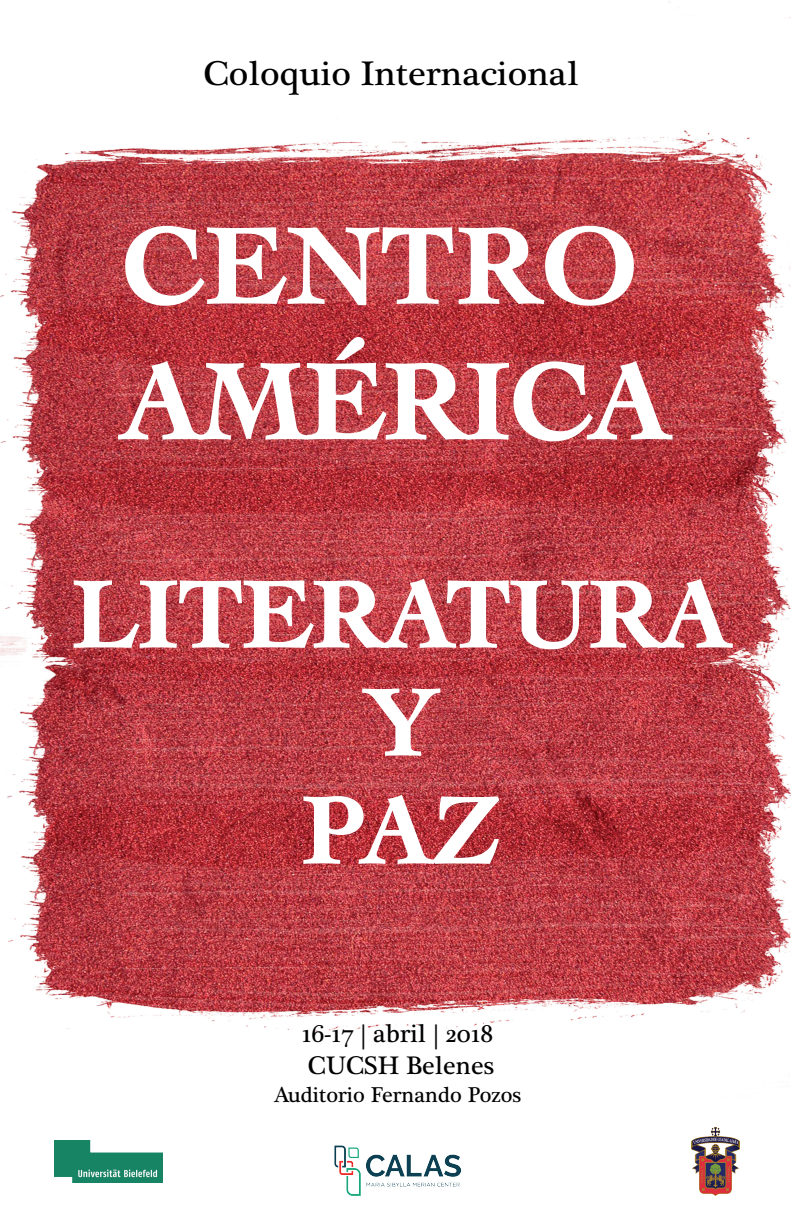
<style>
.page{position:relative;width:792px;height:1224px;background:#fff}
.page>*{position:absolute;margin:0;border:0;box-sizing:border-box;transform-origin:0 0}
.t1{font:700 113px/135.6px "Cochin";letter-spacing:-.01em;color:#fff}
.t2{font:700 99px/108px "Cochin";color:#fff;text-align:center}
.t3{font:35px "Plantagenet Cherokee";color:#000001;scale:1.05 1}
.t4{font:26px/32px "Plantagenet Cherokee";color:#000001}
.t5{font:22px "Plantagenet Cherokee";color:#000001}
</style>
<div class="page">
<img style="left:0;top:130px;width:790px;height:1066px">
<svg style="left:124px;top:225px;width:511px;height:82px;background:#c75b61"></svg>
<svg style="left:117px;top:336px;width:557px;height:106px;background:#c25258"></svg>
<img style="left:54px;top:1140px;width:109px;height:43px">
<img style="left:692px;top:1128px;width:47px;height:67px">
<svg style="left:73px;top:577px;width:661px;height:73px;background:#c75e64"></svg>
<svg style="left:361px;top:687px;width:80px;height:70px;background:#c65960"></svg>
<svg style="left:302px;top:793px;width:199px;height:72px;background:#c1535a"></svg>
<img style="left:334px;top:1145px;width:127px;height:50px">
<h3 class="t3" style="left:203px;top:53px;width:359px">Coloquio Internacional</h3>
<h1 class="t1" style="left:122px;top:192px;width:550px">CENTRO<br>AMÉRICA</h1>
<h2 class="t2" style="left:73px;top:555px;width:660px">LITERATURA<br>Y<br>PAZ</h2>
<p class="t4" style="left:302px;top:1019px;width:194px">16-17 | abril | 2018<br>CUCSH Belenes</p>
<p class="t5" style="left:274px;top:1082px;width:249px">Auditorio Fernando Pozos</p>
</div>
